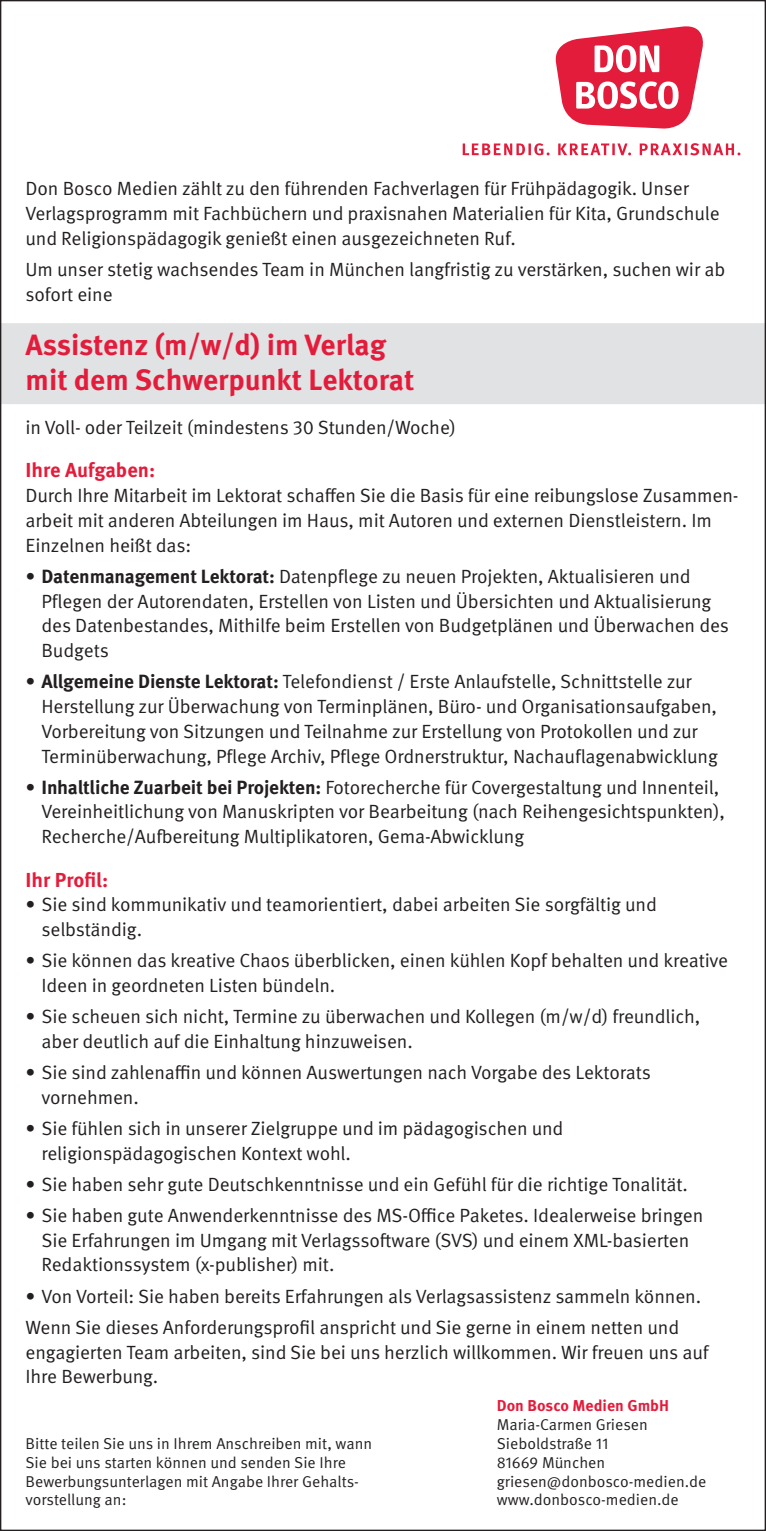
<style>
.page{position:relative;width:766px;height:1531px;background:#fff}
.page>*{position:absolute;margin:0;border:0;box-sizing:border-box;transform-origin:0 0}
.t1{font:700 29.25px/35.1px "Meta OT";color:#e41c3b}
.t2{font:700 20.25px "Meta OT";color:#e41c3b}
.t3{font:19.12px/24.8px "Meta OT Norm";letter-spacing:-.005em;color:#231f20}
.t4{font:15.75px/18.9px "Meta OT Norm";color:#231f20}
.t5{font:700 15.75px "Meta OT";color:#e41c3b}
.s1{font-family:"Meta OT";font-weight:700}
</style>
<div class="page">
<div style="left:0;top:323px;width:765px;height:81px;background:#e1e2e4"></div>
<svg style="left:555px;top:26px;width:148px;height:103px"></svg>
<svg style="left:462px;top:143px;width:278px;height:12px"></svg>
<p class="t3" style="left:26px;top:177px;width:695px">Don Bosco Medien zählt zu den führenden Fachverlagen für Frühpädagogik. Unser<br>Verlagsprogramm mit Fachbüchern und praxisnahen Materialien für Kita, Grundschule und Religionspädagogik genießt einen ausgezeichneten Ruf.</p>
<p class="t3" style="left:26px;top:257px;width:701px">Um unser stetig wachsendes Team in München langfristig zu verstärken, suchen wir ab sofort eine</p>
<h1 class="t1" style="left:26px;top:328px;width:390px">Assistenz (m/w/d) im Verlag mit dem Schwerpunkt Lektorat</h1>
<p class="t3" style="left:26px;top:415px;width:432px">in Voll- oder Teilzeit (mindestens 30 Stunden/Woche)</p>
<p class="t2" style="left:26px;top:458px;width:131px">Ihre Aufgaben:</p>
<p class="t3" style="left:26px;top:483px;width:714px">Durch Ihre Mitarbeit im Lektorat schaffen Sie die Basis für eine reibungslose Zusammen&shy;arbeit mit anderen Abteilungen im Haus, mit Autoren und externen Dienstleistern. Im<br>Einzelnen heißt das:</p>
<p class="t3" style="left:41px;top:564px;width:689px;text-indent:-16px">• <span class="s1">Datenmanagement Lektorat:</span> Datenpflege zu neuen Projekten, Aktualisieren und Pflegen der Autorendaten, Erstellen von Listen und Übersichten und Aktualisierung des Datenbestandes, Mithilfe beim Erstellen von Budgetplänen und Überwachen des Budgets</p>
<p class="t3" style="left:41px;top:669px;width:677px;text-indent:-16px">• <span class="s1">Allgemeine Dienste Lektorat:</span> Telefondienst / Erste Anlaufstelle, Schnittstelle zur Herstellung zur Überwachung von Terminplänen, Büro- und Organisationsaufgaben, Vorbereitung von Sitzungen und Teilnahme zur Erstellung von Protokollen und zur Terminüberwachung, Pflege Archiv, Pflege Ordnerstruktur, Nachauflagenabwicklung</p>
<p class="t3" style="left:41px;top:775px;width:685px;text-indent:-16px">• <span class="s1">Inhaltliche Zuarbeit bei Projekten:</span> Fotorecherche für Covergestaltung und Innenteil,<br>Vereinheitlichung von Manuskripten vor Bearbeitung (nach Reihengesichtspunkten),<br>Recherche/Aufbereitung Multiplikatoren, Gema-Abwicklung</p>
<p class="t2" style="left:26px;top:867px;width:84px">Ihr Profil:</p>
<p class="t3" style="left:41px;top:892px;width:616px;text-indent:-16px">• Sie sind kommunikativ und teamorientiert, dabei arbeiten Sie sorgfältig und selbständig.</p>
<p class="t3" style="left:41px;top:948px;width:688px;text-indent:-16px">• Sie können das kreative Chaos überblicken, einen kühlen Kopf behalten und kreative<br>Ideen in geordneten Listen bündeln.</p>
<p class="t3" style="left:41px;top:1004px;width:660px;text-indent:-16px">• Sie scheuen sich nicht, Termine zu überwachen und Kollegen (m/w/d) freundlich, aber deutlich auf die Einhaltung hinzuweisen.</p>
<p class="t3" style="left:41px;top:1060px;width:610px;text-indent:-16px">• Sie sind zahlenaffin und können Auswertungen nach Vorgabe des Lektorats vornehmen.</p>
<p class="t3" style="left:41px;top:1116px;width:523px;text-indent:-16px">• Sie fühlen sich in unserer Zielgruppe und im pädagogischen und religionspädagogischen Kontext wohl.</p>
<p class="t3" style="left:26px;top:1172px;width:663px">• Sie haben sehr gute Deutschkenntnisse und ein Gefühl für die richtige Tonalität.</p>
<p class="t3" style="left:41px;top:1203px;width:663px;text-indent:-16px">• Sie haben gute Anwenderkenntnisse des MS-Office Paketes. Idealerweise bringen<br>Sie Erfahrungen im Umgang mit Verlagssoftware (SVS) und einem XML-basierten<br>Redaktionssystem (x-publisher) mit.</p>
<p class="t3" style="left:26px;top:1280px;width:677px;line-height:31.1px">• Von Vorteil: Sie haben bereits Erfahrungen als Verlagsassistenz sammeln können.<br>Wenn Sie dieses Anforderungsprofil anspricht und Sie gerne in einem netten und</p>
<p class="t3" style="left:26px;top:1340px;width:684px">engagierten Team arbeiten, sind Sie bei uns herzlich willkommen. Wir freuen uns auf<br>Ihre Bewerbung.</p>
<p class="t4" style="left:26px;top:1434px;width:348px">Bitte teilen Sie uns in Ihrem Anschreiben mit, wann Sie bei uns starten können und senden Sie Ihre Bewerbungsunterlagen mit Angabe Ihrer Gehalts&shy;vorstellung an:</p>
<p class="t5" style="left:496px;top:1395px;width:174px">Don Bosco Medien GmbH</p>
<p class="t4" style="left:496px;top:1415px;width:211px">Maria-Carmen Griesen<br>Sieboldstraße 11<br>81669 München griesen@donbosco-medien.de www.donbosco-medien.de</p>
</div>
